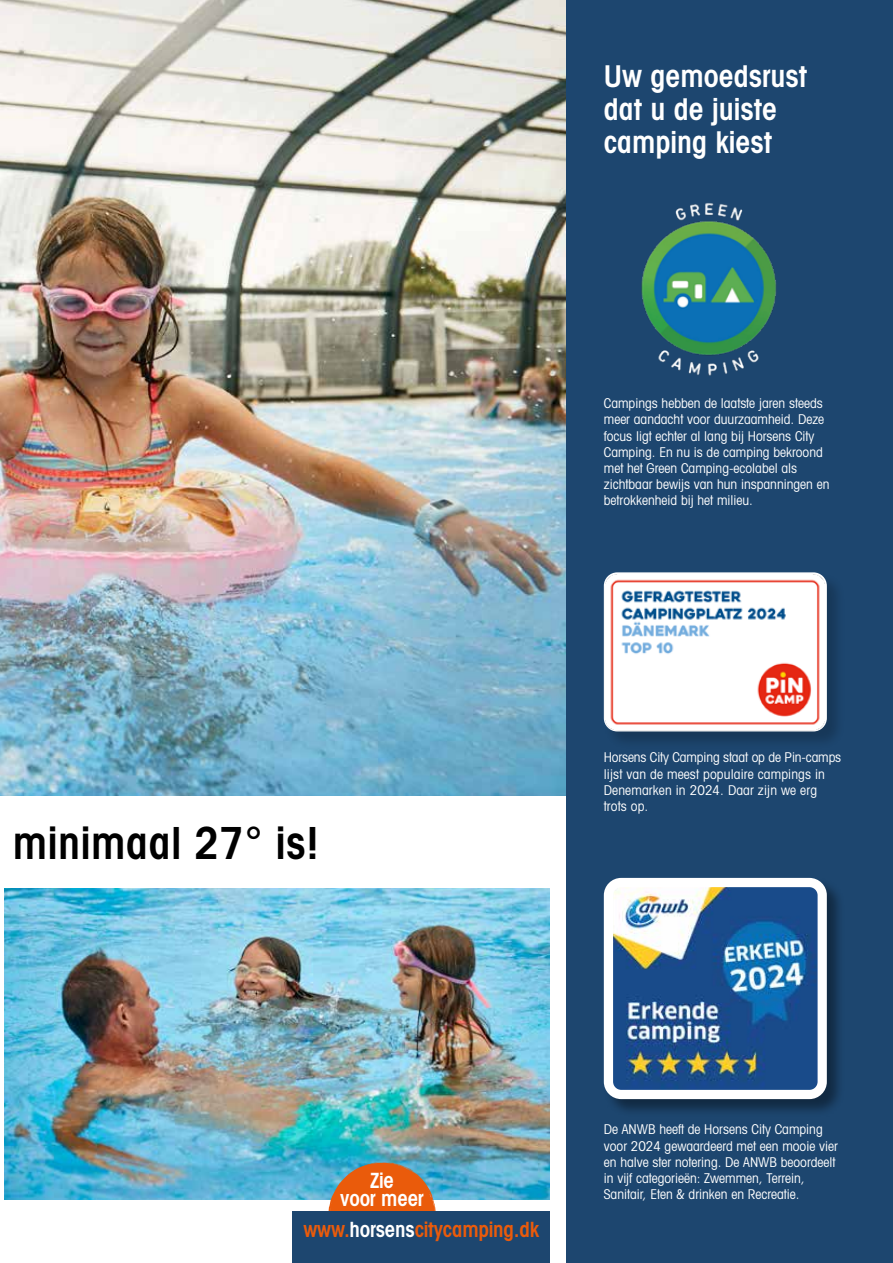
<style>
.page{position:relative;width:893px;height:1263px;background:#fff}
.page>*{position:absolute;margin:0;border:0;box-sizing:border-box;transform-origin:0 0}
.t1{font:600 condensed 44.25px "Avant Garde";letter-spacing:.01em;color:#000}
.t2{font:600 condensed 30px/33px "Avant Garde";color:#fff}
.t3{font:600 condensed 21px "Avant Garde";letter-spacing:-.01em;color:#ea5b0b}
.t4{font:600 condensed 21px/18px "Avant Garde";letter-spacing:-.01em;color:#fff;text-align:center}
.t5{font:condensed 13.5px/16.2px "Avant Garde";color:#fff}
.s1{color:#fff}
</style>
<div class="page">
<img style="left:0;top:0;width:567px;height:795px">
<div style="left:567px;top:0;width:326px;height:1263px;background:#1d466f"></div>
<div style="left:604px;top:572px;width:241px;height:177px;background:#1a3f64"></div>
<img style="left:604px;top:572px;width:223px;height:159px">
<div style="left:603px;top:877px;width:242px;height:240px;background:#000;opacity:.4"></div>
<img style="left:614px;top:888px;width:203px;height:201px">
<div style="left:604px;top:878px;width:223px;height:221px;border:9px solid #fff;border-radius:13px"></div>
<img style="left:641px;top:203px;width:135px;height:173px">
<img style="left:4px;top:889px;width:546px;height:310px">
<svg style="left:328px;top:1162px;width:108px;height:50px;background:#bf6e3c"></svg>
<div style="left:293px;top:1212px;width:257px;height:51px;background:#1d466f"></div>
<h1 class="t1" style="left:13px;top:816px;width:307px">minimaal 27° is!</h1>
<h2 class="t2" style="left:604px;top:59px;width:205px">Uw gemoedsrust dat u de juiste camping kiest</h2>
<p class="t5" style="left:604px;top:395px;width:227px">Campings hebben de laatste jaren steeds meer aandacht voor duurzaamheid. Deze focus ligt echter al lang bij Horsens City Camping. En nu is de camping bekroond met het Green Camping-ecolabel als zichtbaar bewijs van hun inspanningen en betrokkenheid bij het milieu.</p>
<p class="t5" style="left:604px;top:749px;width:239px">Horsens City Camping staat op de Pin-camps lijst van de meest populaire campings in<br>Denemarken in 2024. Daar zijn we erg trots op.</p>
<h3 class="t4" style="left:340px;top:1171px;width:85px">Zie<br>voor meer</h3>
<h3 class="t3" style="left:303px;top:1216px;width:237px">www.<span class="s1">horsens</span>citycamping.dk</h3>
<p class="t5" style="left:604px;top:1121px;width:235px">De ANWB heeft de Horsens City Camping voor 2024 gewaardeerd met een mooie vier en halve ster notering. De ANWB beoordeelt in vijf categorieën: Zwemmen, Terrein, Sanitair, Eten &amp; drinken en Recreatie.</p>
</div>
